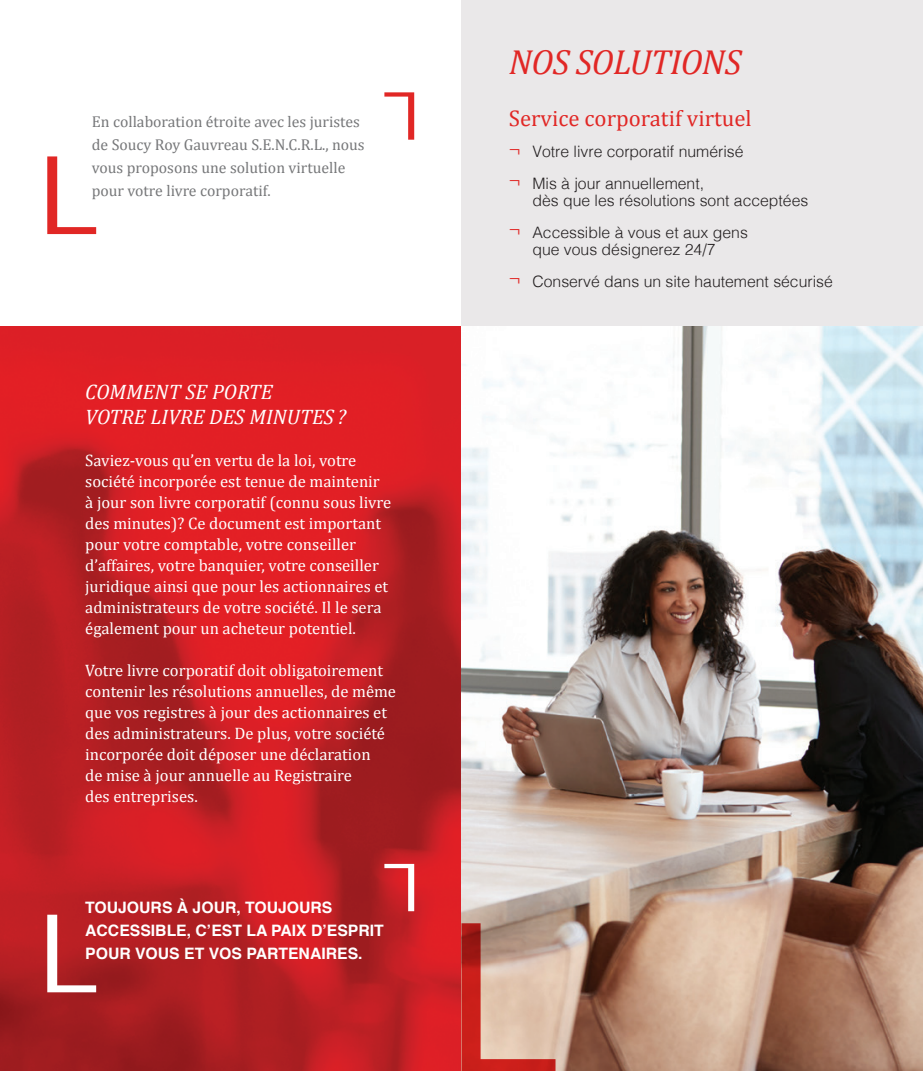
<style>
.page{position:relative;width:923px;height:1071px;background:#fff}
.page>*{position:absolute;margin:0;border:0;box-sizing:border-box;transform-origin:0 0}
.t1{font:italic 35px "Cambria";letter-spacing:-.02em;color:#e12725}
.t2{font:22.75px "Cambria";color:#e12725}
.t3{font:italic 21px/25.2px "Cambria";color:#fff}
.t4{font:16.62px/21px "Cambria";color:#fff}
.t5{font:300 15.75px/31.5px "Helvetica";color:#231f20}
.t6{font:15.75px/22.8px "Cambria";color:#767779}
.t7{font:700 15.75px/22.8px "Helvetica";color:#fff}
</style>
<div class="page">
<img style="left:0;top:326px;width:922px;height:745px">
<svg style="left:384px;top:92px;width:30px;height:48px"></svg>
<svg style="left:47px;top:156px;width:49px;height:78px"></svg>
<svg style="left:384px;top:864px;width:30px;height:47px"></svg>
<svg style="left:47px;top:915px;width:49px;height:77px"></svg>
<div style="left:461px;top:0;width:461px;height:326px;background:#eae8e9"></div>
<svg style="left:461px;top:923px;width:94px;height:148px;background:#ce8f7f"></svg>
<p class="t6" style="left:92px;top:111px;width:274px">En collaboration étroite avec les juristes de Soucy Roy Gauvreau S.E.N.C.R.L., nous vous proposons une solution virtuelle pour votre livre corporatif.</p>
<p class="t3" style="left:85px;top:379px;width:262px">COMMENT SE PORTE<br>VOTRE LIVRE DES MINUTES ?</p>
<p class="t4" style="left:85px;top:450px;width:307px">Saviez-vous qu’en vertu de la loi, votre société incorporée est tenue de maintenir à jour son livre corporatif (connu sous livre des minutes)? Ce document est important pour votre comptable, votre conseiller d’affaires, votre banquier, votre conseiller juridique ainsi que pour les actionnaires et administrateurs de votre société. Il le sera également pour un acheteur potentiel.</p>
<p class="t4" style="left:85px;top:660px;width:312px">Votre livre corporatif doit obligatoirement contenir les résolutions annuelles, de même que vos registres à jour des actionnaires et des administrateurs. De plus, votre société incorporée doit déposer une déclaration<br>de mise à jour annuelle au Registraire<br>des entreprises.</p>
<p class="t7" style="left:85px;top:896px;width:300px">TOUJOURS À JOUR, TOUJOURS<br>ACCESSIBLE, C’EST LA PAIX D’ESPRIT<br>POUR VOUS ET VOS PARTENAIRES.</p>
<h1 class="t1" style="left:508px;top:38px;width:234px">NOS SOLUTIONS</h1>
<h2 class="t2" style="left:508px;top:105px;width:244px">Service corporatif virtuel</h2>
<p class="t5" style="left:508px;top:135px;width:236px"><sup>൓</sup> Votre livre corporatif numérisé <sup>൓</sup> Mis à jour annuellement,</p>
<p class="t5" style="left:508px;top:184px;width:301px;text-indent:24px">dès que les résolutions sont acceptées <sup>൓</sup> Accessible à vous et aux gens</p>
<p class="t5" style="left:508px;top:233px;width:325px;text-indent:24px">que vous désignerez 24/7<br><sup>൓</sup> Conservé dans un site hautement sécurisé</p>
</div>
